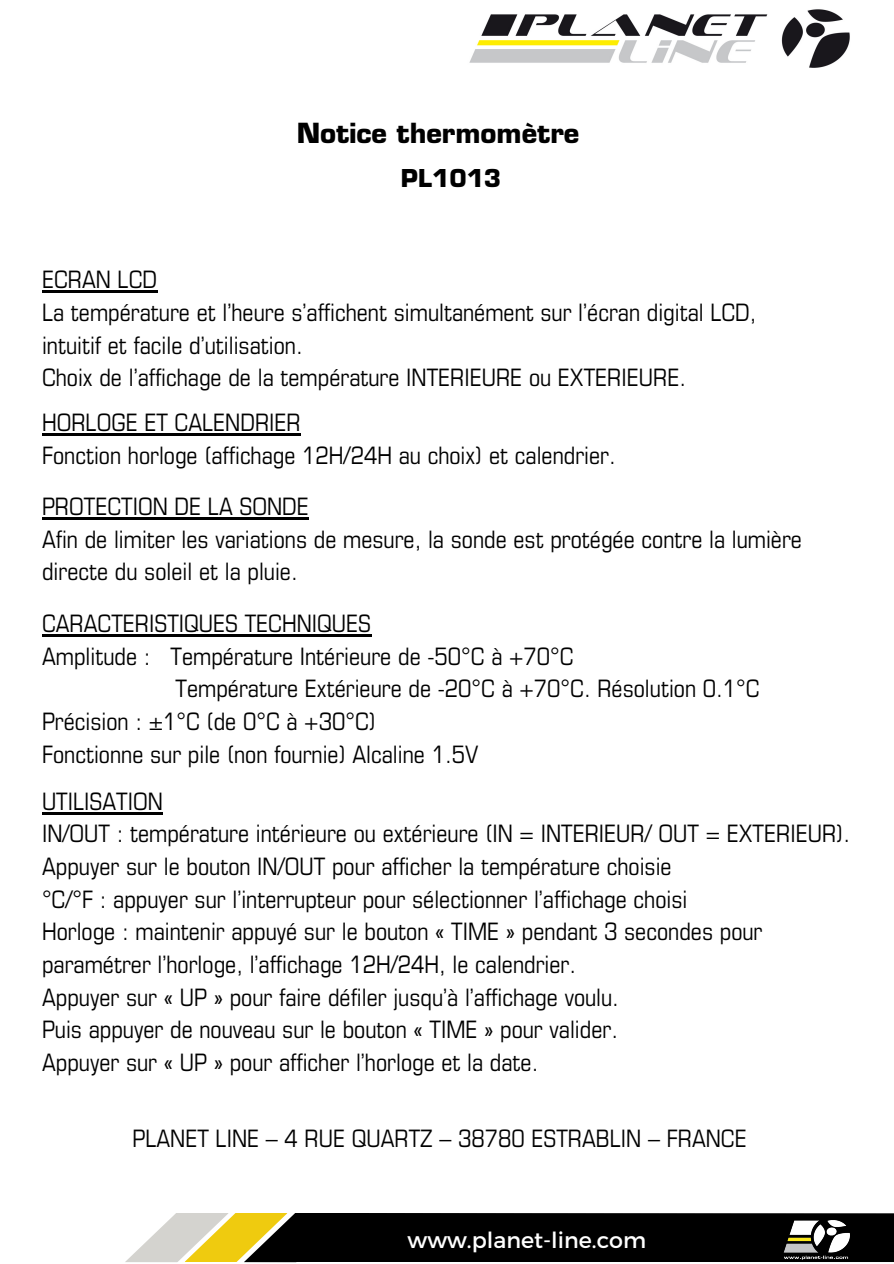
<style>
.page{position:relative;width:894px;height:1264px;background:#fff}
.page>*{position:absolute;margin:0;border:0;box-sizing:border-box;transform-origin:0 0}
.t1{font:700 27px "Eurostile LT Std";color:#000}
.t2{font:condensed 24px/32.7px "Eurostile LT Std";color:#000}
.t3{font:700 24px "Eurostile LT Std";color:#000}
.t4{font:22.2px "Montserrat";color:#fff}
</style>
<div class="page">
<svg style="left:125px;top:1213px;width:170px;height:49px"></svg>
<div style="left:295px;top:1212px;width:598px;height:50px;background:#000"></div>
<img style="left:781px;top:1212px;width:72px;height:48px">
<img style="left:469px;top:9px;width:381px;height:59px">
<hr style="left:42px;top:291px;width:115px;height:2px;background:#000">
<hr style="left:42px;top:433px;width:259px;height:2px;background:#000">
<hr style="left:42px;top:517px;width:267px;height:2px;background:#000">
<hr style="left:42px;top:634px;width:329px;height:2px;background:#000">
<hr style="left:42px;top:812px;width:121px;height:2px;background:#000">
<p class="t1" style="left:296px;top:122px;width:284px">Notice thermomètre</p>
<p class="t3" style="left:401px;top:169px;width:102px">PL1013</p>
<p class="t2" style="left:42px;top:266px;width:117px">ECRAN LCD</p>
<p class="t2" style="left:42px;top:299px;width:716px">La température et l’heure s’affichent simultanément sur l’écran digital LCD, intuitif et facile d’utilisation.</p>
<p class="t2" style="left:42px;top:364px;width:645px">Choix de l’affichage de la température INTERIEURE ou EXTERIEURE.</p>
<p class="t2" style="left:42px;top:409px;width:260px">HORLOGE ET CALENDRIER</p>
<p class="t2" style="left:42px;top:441px;width:575px">Fonction horloge (affichage 12H/24H au choix) et calendrier.</p>
<p class="t2" style="left:42px;top:493px;width:268px">PROTECTION DE LA SONDE</p>
<p class="t2" style="left:42px;top:525px;width:761px">Afin de limiter les variations de mesure, la sonde est protégée contre la lumière directe du soleil et la pluie.</p>
<p class="t2" style="left:42px;top:609px;width:330px">CARACTERISTIQUES TECHNIQUES</p>
<p class="t2" style="left:42px;top:642px;width:533px">Amplitude : Température Intérieure de -50°C à +70°C</p>
<p class="t2" style="left:175px;top:675px;width:585px">Température Extérieure de -20°C à +70°C. Résolution 0.1°C</p>
<p class="t2" style="left:42px;top:707px;width:335px">Précision : ±1°C (de 0°C à +30°C)</p>
<p class="t2" style="left:42px;top:740px;width:438px">Fonctionne sur pile (non fournie) Alcaline 1.5V</p>
<p class="t2" style="left:42px;top:787px;width:122px">UTILISATION</p>
<p class="t2" style="left:42px;top:820px;width:809px">IN/OUT : température intérieure ou extérieure (IN = INTERIEUR/ OUT = EXTERIEUR).<br>Appuyer sur le bouton IN/OUT pour afficher la température choisie</p>
<p class="t2" style="left:42px;top:885px;width:646px">°C/°F : appuyer sur l’interrupteur pour sélectionner l’affichage choisi</p>
<p class="t2" style="left:42px;top:918px;width:721px">Horloge : maintenir appuyé sur le bouton « TIME » pendant 3 secondes pour paramétrer l’horloge, l’affichage 12H/24H, le calendrier.</p>
<p class="t2" style="left:42px;top:983px;width:578px">Appuyer sur « UP » pour faire défiler jusqu’à l’affichage voulu.</p>
<p class="t2" style="left:42px;top:1015px;width:577px">Puis appuyer de nouveau sur le bouton « TIME » pour valider.</p>
<p class="t2" style="left:42px;top:1048px;width:498px">Appuyer sur « UP » pour afficher l’horloge et la date.</p>
<p class="t2" style="left:132px;top:1124px;width:615px">PLANET LINE – 4 RUE QUARTZ – 38780 ESTRABLIN – FRANCE</p>
<p class="t4" style="left:407px;top:1225px;width:240px">www.planet-line.com</p>
</div>
